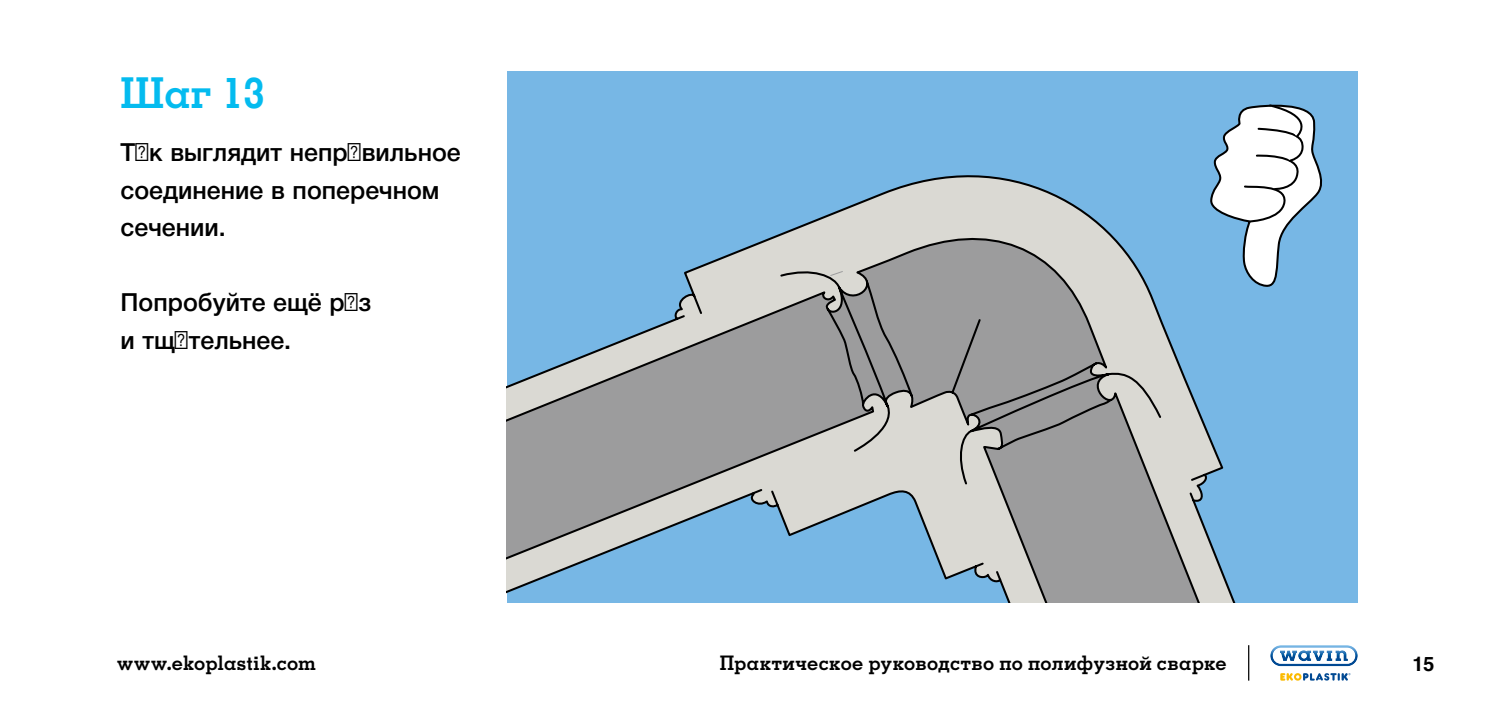
<style>
.page{position:relative;width:1489px;height:709px;background:#fff}
.page>*{position:absolute;margin:0;border:0;box-sizing:border-box;transform-origin:0 0}
.t1{font:700 42.5px "Memphis LTCYR";color:#04bbef}
.t2{font:500 25px/37.5px "Helvetica Neue LTCYR";color:#000}
.t3{font:700 20px "Memphis LTCYR";letter-spacing:.015em;color:#000}
.t4{font:700 20px "Helvetica Cyr";color:#000}
</style>
<div class="page">
<hr style="left:1247px;top:645px;width:2px;height:35px;background:#000">
<svg style="left:1270px;top:645px;width:87px;height:21px"></svg>
<svg style="left:1280px;top:673px;width:70px;height:7px"></svg>
<div style="left:507px;top:71px;width:850px;height:531px;background:#77b7e5"></div>
<svg style="left:1311px;top:113px;width:12px;height:89px"></svg>
<svg style="left:507px;top:104px;width:804px;height:498px"></svg>
<h1 class="t1" style="left:120px;top:76px;width:146px">Шаг 13</h1>
<p class="t2" style="left:120px;top:135px;width:342px">Так выглядит неправильное соединение в поперечном сечении.</p>
<p class="t2" style="left:120px;top:285px;width:252px">Попробуйте ещё раз и тщательнее.</p>
<p class="t3" style="left:117px;top:655px;width:200px">www.ekoplastik.com</p>
<p class="t3" style="left:719px;top:655px;width:508px">Практическое руководство по полифузной сварке</p>
<p class="t4" style="left:1412px;top:655px;width:23px">15</p>
</div>
